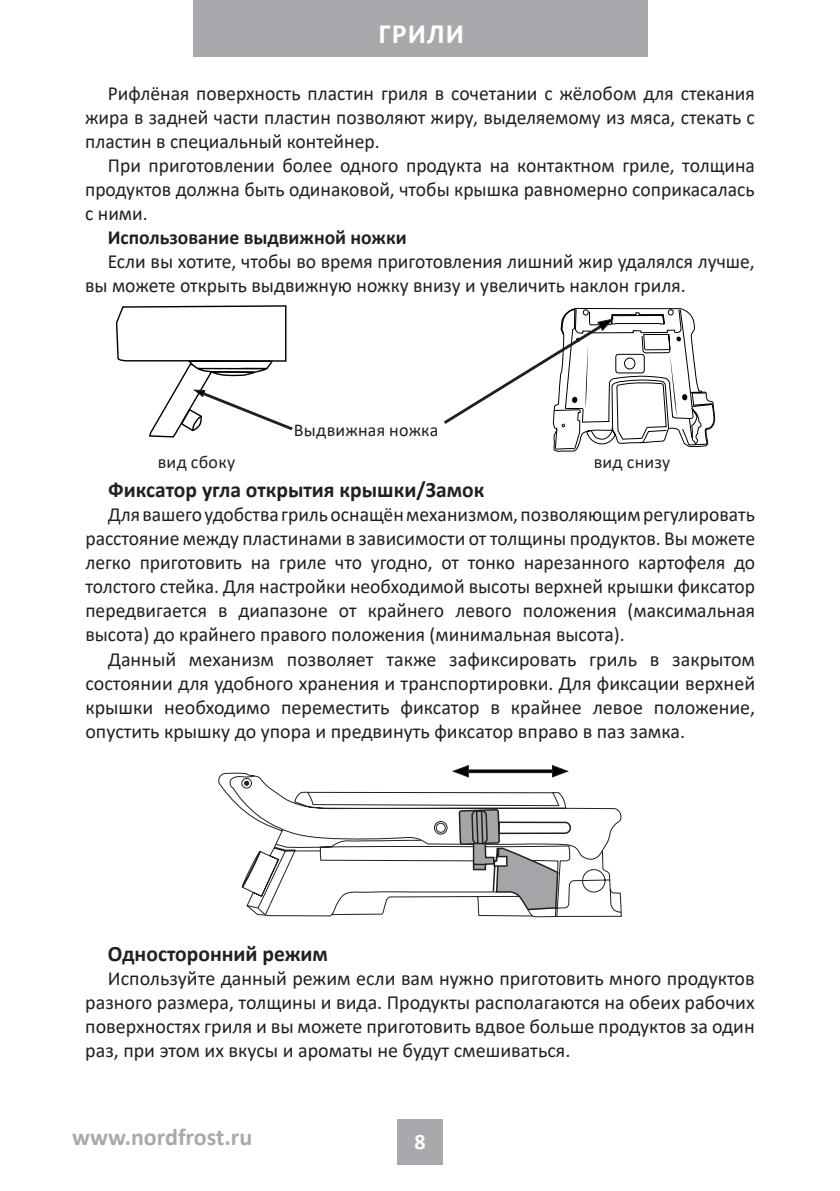
<style>
.page{position:relative;width:840px;height:1191px;background:#fff}
.page>*{position:absolute;margin:0;border:0;box-sizing:border-box;transform-origin:0 0}
.t1{font:700 28px "Calibri";letter-spacing:.04em;color:#fff}
.t2{font:700 24px "Calibri";color:#a8a9ad}
.t3{font:700 22px "Calibri";color:#231f20}
.t4{font:700 22px "Calibri";color:#fff}
.t5{font:20px/24px "Calibri";color:#231f20;text-align:justify}
.t6{font:700 20px "Calibri";color:#231f20}
.t7{font:18px "Calibri";letter-spacing:.015em;color:#231f20}
</style>
<div class="page">
<div style="left:193px;top:0;width:453px;height:57px;background:#a8a9ad"></div>
<div style="left:397px;top:1119px;width:45px;height:45px;background:#a8a9ad"></div>
<svg style="left:444px;top:308px;width:271px;height:144px"></svg>
<svg style="left:115px;top:305px;width:178px;height:133px"></svg>
<svg style="left:218px;top:772px;width:403px;height:145px"></svg>
<svg style="left:241px;top:765px;width:331px;height:153px"></svg>
<h1 class="t1" style="left:378px;top:14px;width:87px">ГРИЛИ</h1>
<p class="t5" style="left:85px;top:81px;width:670px;text-indent:23px">Рифлёная поверхность пластин гриля в сочетании с жёлобом для стекания жира в задней части пластин позволяют жиру, выделяемому из мяса, стекать с пластин в специальный контейнер.</p>
<p class="t5" style="left:85px;top:153px;width:671px;text-indent:23px">При приготовлении более одного продукта на контактном гриле, толщина продуктов должна быть одинаковой, чтобы крышка равномерно соприкасалась с ними.</p>
<p class="t6" style="left:108px;top:223px;width:300px">Использование выдвижной ножки</p>
<p class="t5" style="left:85px;top:249px;width:670px;text-indent:23px">Если вы хотите, чтобы во время приготовления лишний жир удалялся лучше, вы можете открыть выдвижную ножку внизу и увеличить наклон гриля.</p>
<p class="t7" style="left:294px;top:417px;width:146px">Выдвижная ножка</p>
<p class="t7" style="left:158px;top:449px;width:79px">вид сбоку</p>
<p class="t7" style="left:593px;top:449px;width:78px">вид снизу</p>
<p class="t3" style="left:108px;top:474px;width:377px">Фиксатор угла открытия крышки/Замок</p>
<p class="t5" style="left:85px;top:502px;width:670px;text-indent:23px">Для вашего удобства гриль оснащён механизмом, позволяющим регулировать расстояние между пластинами в зависимости от толщины продуктов. Вы можете легко приготовить на гриле что угодно, от тонко нарезанного картофеля до толстого стейка. Для настройки необходимой высоты верхней крышки фиксатор передвигается в диапазоне от крайнего левого положения (максимальная высота) до крайнего правого положения (минимальная высота).</p>
<p class="t5" style="left:85px;top:646px;width:671px;text-indent:23px">Данный механизм позволяет также зафиксировать гриль в закрытом состоянии для удобного хранения и транспортировки. Для фиксации верхней крышки необходимо переместить фиксатор в крайнее левое положение, опустить крышку до упора и предвинуть фиксатор вправо в паз замка.</p>
<p class="t3" style="left:108px;top:938px;width:221px">Односторонний режим</p>
<p class="t5" style="left:85px;top:966px;width:670px;text-indent:23px">Используйте данный режим если вам нужно приготовить много продуктов разного размера, толщины и вида. Продукты располагаются на обеих рабочих поверхностях гриля и вы можете приготовить вдвое больше продуктов за один раз, при этом их вкусы и ароматы не будут смешиваться.</p>
<p class="t2" style="left:72px;top:1120px;width:182px">www.nordfrost.ru</p>
<p class="t4" style="left:414px;top:1126px;width:13px">8</p>
</div>
